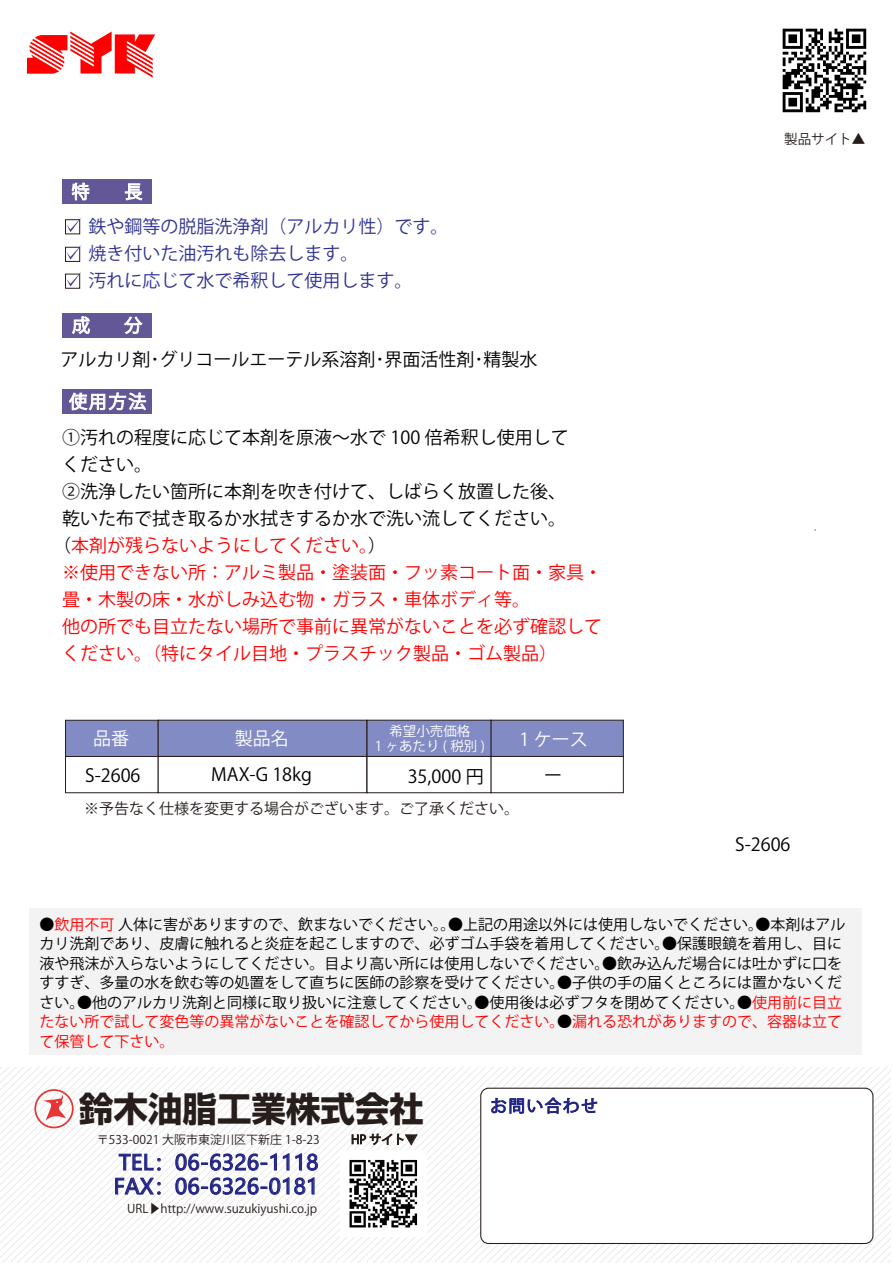
<style>
.page{position:relative;width:893px;height:1263px;background:#fff}
.page>*{position:absolute;margin:0;border:0;box-sizing:border-box;transform-origin:0 0}
.t1{font:700 34.5px "Shin Go Pro";color:#271e1c}
.t2{font:21px/24px "Microsoft Ya Hei";letter-spacing:.01em;color:#222585}
.t3{font:18px "Koz Go Pr 6 N";color:#000}
.t4{font:18px "Koz Go Pr 6 N";color:#f00}
.t5{font:18px/27px "Koz Go Pr 6 N";color:#2e3192}
.t6{font:18px "Koz Go Pr 6 N";color:#fff}
.t7{font:16.5px "Koz Go Pr 6 N";letter-spacing:.1em;color:#222585}
.t8{font:15px/19.5px "Koz Go Pr 6 N";color:#000}
.t9{font:15px "Koz Go Pr 6 N";color:#271e1c}
.t10{font:13.5px/15px "Koz Go Pr 6 N";color:#fff;text-align:center}
.t11{font:13.5px "Koz Go Pr 6 N";color:#271e1c}
.t12{font:12px "Koz Go Pr 6 N";color:#271e1c}
.s1{color:#000}
.s2{color:#f00}
</style>
<div class="page">
<svg style="left:0;top:1067px;width:891px;height:196px"></svg>
<div style="left:29px;top:908px;width:832px;height:147px;background:#eee"></div>
<div style="left:62px;top:179px;width:89px;height:25px;background:#635797"></div>
<div style="left:62px;top:313px;width:90px;height:25px;background:#635797"></div>
<div style="left:63px;top:389px;width:89px;height:25px;background:#635797"></div>
<div style="left:65px;top:720px;width:94px;height:38px;background:#838bc5;border:1px solid #271e1c"></div>
<div style="left:158px;top:720px;width:209px;height:37px;background:#838bc5;border:1px solid #271e1c"></div>
<div style="left:367px;top:720px;width:125px;height:37px;background:#838bc5;border:1px solid #271e1c"></div>
<div style="left:491px;top:720px;width:133px;height:37px;background:#838bc5;border:1px solid #271e1c"></div>
<div style="left:65px;top:756px;width:94px;height:37px;background:#fff;border:1px solid #271e1c"></div>
<div style="left:158px;top:756px;width:209px;height:37px;background:#fff;border:1px solid #271e1c"></div>
<div style="left:367px;top:756px;width:125px;height:37px;background:#fff;border:1px solid #271e1c"></div>
<div style="left:491px;top:756px;width:133px;height:37px;background:#fff;border:1px solid #271e1c"></div>
<svg style="left:26px;top:31px;width:129px;height:47px"></svg>
<svg style="left:72px;top:316px;width:18px;height:18px"></svg>
<svg style="left:124px;top:316px;width:19px;height:18px"></svg>
<svg style="left:72px;top:183px;width:17px;height:17px"></svg>
<svg style="left:125px;top:183px;width:18px;height:17px"></svg>
<svg style="left:69px;top:392px;width:77px;height:18px"></svg>
<div style="left:65px;top:219px;width:15px;height:15px;border:1px solid #271e1c"></div>
<svg style="left:66px;top:217px;width:16px;height:15px"></svg>
<div style="left:65px;top:247px;width:15px;height:15px;border:1px solid #271e1c"></div>
<svg style="left:66px;top:244px;width:16px;height:16px"></svg>
<div style="left:65px;top:274px;width:15px;height:15px;border:1px solid #271e1c"></div>
<svg style="left:66px;top:271px;width:16px;height:16px"></svg>
<svg style="left:783px;top:29px;width:83px;height:83px"></svg>
<div style="left:34px;top:1089px;width:40px;height:39px;border:2px solid #e63534;border-radius:50%"></div>
<svg style="left:43px;top:1095px;width:23px;height:26px"></svg>
<div style="left:481px;top:1088px;width:392px;height:155px;background:#fff;border-radius:8px"></div>
<div style="left:480px;top:1088px;width:393px;height:156px;border:1px solid #271e1c;border-radius:8px"></div>
<svg style="left:175px;top:1153px;width:143px;height:18px"></svg>
<svg style="left:115px;top:1153px;width:46px;height:42px"></svg>
<svg style="left:175px;top:1177px;width:140px;height:18px"></svg>
<svg style="left:352px;top:1134px;width:65px;height:11px"></svg>
<svg style="left:491px;top:1082px;width:107px;height:32px"></svg>
<div style="left:340px;top:1150px;width:86px;height:87px;background:#fff"></div>
<svg style="left:349px;top:1160px;width:68px;height:67px"></svg>
<p class="t6" style="left:72px;top:182px;width:19px">特</p>
<p class="t6" style="left:124px;top:182px;width:19px">長</p>
<p class="t5" style="left:89px;top:214px;width:361px">鉄や鋼等の脱脂洗浄剤（アルカリ性）です。焼き付いた油汚れも除去します。<br>汚れに応じて水で希釈して使用します。</p>
<p class="t6" style="left:72px;top:315px;width:19px">成</p>
<p class="t6" style="left:124px;top:315px;width:19px">分</p>
<p class="t3" style="left:61px;top:349px;width:478px">アルカリ剤･グリコールエーテル系溶剤･界面活性剤･精製水</p>
<p class="t6" style="left:69px;top:391px;width:79px">使用方法</p>
<p class="t3" style="left:62px;top:427px;width:508px">①汚れの程度に応じて本剤を原液～水で 100 倍希釈し使用して</p>
<p class="t3" style="left:62px;top:454px;width:91px">ください。</p>
<p class="t3" style="left:62px;top:481px;width:506px">②洗浄したい箇所に本剤を吹き付けて、しばらく放置した後、</p>
<p class="t3" style="left:62px;top:508px;width:506px">乾いた布で拭き取るか水拭きするか水で洗い流してください。</p>
<p class="t4" style="left:53px;top:535px;width:335px"><span class="s1">（</span>本剤が残らないようにしてください。<span class="s1">）</span></p>
<p class="t4" style="left:62px;top:562px;width:542px">※使用できない所：アルミ製品・塗装面・フッ素コート面・家具・</p>
<p class="t4" style="left:62px;top:589px;width:470px">畳・木製の床・水がしみ込む物・ガラス・車体ボディ等。</p>
<p class="t4" style="left:62px;top:616px;width:542px">他の所でも目立たない場所で事前に異常がないことを必ず確認して</p>
<p class="t4" style="left:62px;top:643px;width:497px">ください。（特にタイル目地・プラスチック製品・ゴム製品）</p>
<p class="t6" style="left:93px;top:728px;width:37px">品番</p>
<p class="t6" style="left:235px;top:728px;width:55px">製品名</p>
<p class="t10" style="left:375px;top:724px;width:112px">希望小売価格<br>1 ヶあたり ( 税別 )</p>
<p class="t6" style="left:519px;top:729px;width:70px">1 ケース</p>
<p class="t3" style="left:85px;top:766px;width:57px">S-2606</p>
<p class="t3" style="left:211px;top:764px;width:102px">MAX-G 18kg</p>
<p class="t3" style="left:408px;top:767px;width:78px">35,000 円</p>
<p class="t3" style="left:544px;top:765px;width:19px">ー</p>
<p class="t9" style="left:84px;top:800px;width:436px">※予告なく仕様を変更する場合がございます。ご了承ください。</p>
<p class="t11" style="left:784px;top:131px;width:82px">製品サイト▲</p>
<p class="t3" style="left:735px;top:834px;width:57px">S-2606</p>
<p class="t8" style="left:40px;top:915px;width:807px">●<span class="s2">飲用不可</span> 人体に害がありますので、飲まないでください。。●上記の用途以外には使用しないでください。●本剤はアルカリ洗剤であり、皮膚に触れると炎症を起こしますので、必ずゴム手袋を着用してください。●保護眼鏡を着用し、目に液や飛沫が入らないようにしてください。目より高い所には使用しないでください。●飲み込んだ場合には吐かずに口をすすぎ、多量の水を飲む等の処置をして直ちに医師の診察を受けてください。●子供の手の届くところには置かないください。●他のアルカリ洗剤と同様に取り扱いに注意してください。●使用後は必ずフタを閉めてください。●<span class="s2">使用前に目立たない所で試して変色等の異常がないことを確認してから使用してください。</span>●<span class="s2">漏れる恐れがありますので、容器は立てて保管して下さい。</span></p>
<h1 class="t1" style="left:79px;top:1081px;width:346px">鈴木油脂工業株式会社</h1>
<p class="t7" style="left:490px;top:1096px;width:109px">お問い合わせ</p>
<p class="t12" style="left:97px;top:1133px;width:224px">〒533-0021 大阪市東淀川区下新庄 1-8-23</p>
<h2 class="t2" style="left:114px;top:1150px;width:206px">TEL：06-6326-1118<br>FAX：06-6326-0181</h2>
<p class="t12" style="left:127px;top:1201px;width:192px">URL▶http://www.suzukiyushi.co.jp</p>
</div>
